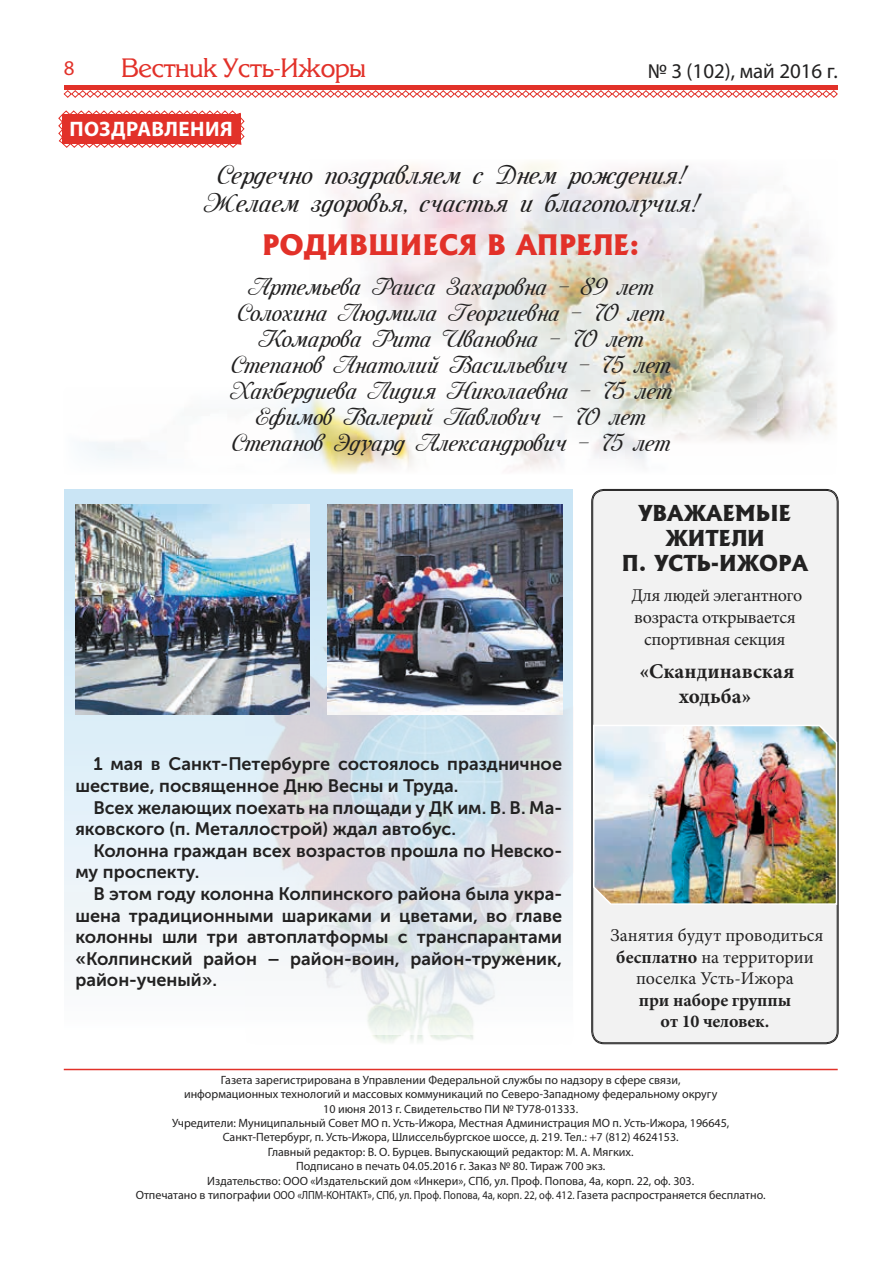
<style>
.page{position:relative;width:893px;height:1263px;background:#fff}
.page>*{position:absolute;margin:0;border:0;box-sizing:border-box;transform-origin:0 0}
.t1{font:800 27px "Albertus";color:#e23129}
.t2{font:27px "Karelia";color:#e23129}
.t3{font:500 24px/28.8px "Mon Amour One";color:#222121;text-align:center}
.t4{font:500 21.75px/26.1px "Mon Amour One";color:#222121;text-align:center}
.t5{font:800 21px/25.2px "Albertus";color:#222121;text-align:center}
.t6{font:700 21px/25.2px "Minion Pro";color:#222121;text-align:center}
.t7{font:21px "Myriad Pro";color:#222121}
.t8{font:700 21px "Myriad Pro";letter-spacing:.02em;color:#fff}
.t9{font:21px "Myriad Pro";color:#e23129}
.t10{font:18px/21.6px "Museo Sans Cyrl 700";color:#222121}
.t11{font:18px/21.6px "Minion Pro";letter-spacing:-.015em;color:#222121;text-align:center}
.t12{font:700 18px/21.6px "Minion Pro";letter-spacing:-.01em;color:#222121;text-align:center}
.t13{font:12px/14.4px "Myriad Pro";color:#222121;text-align:center}
.t14{font:11.7px "Myriad Pro";color:#222121;scale:.9 1}
.s1{font-weight:700}
.s2{font-size:12px}
</style>
<div class="page">
<svg style="left:65px;top:490px;width:508px;height:544px"></svg>
<img style="left:85px;top:393px;width:561px;height:81px">
<img style="left:310px;top:162px;width:526px;height:282px">
<svg style="left:63px;top:90px;width:775px;height:8px"></svg>
<hr style="left:64px;top:85px;width:774px;height:4px;background:#e23129">
<hr style="left:64px;top:1069px;width:774px;height:1px;background:#e23129">
<svg style="left:58px;top:110px;width:187px;height:38px;background:#e7554e"></svg>
<div style="left:592px;top:489px;width:246px;height:555px;background:#f2f2f2;border-radius:12px"></div>
<img style="left:592px;top:723px;width:246px;height:182px">
<img style="left:75px;top:504px;width:235px;height:210px">
<img style="left:328px;top:504px;width:234px;height:210px">
<h3 class="t9" style="left:64px;top:55px;width:12px">8</h3>
<h1 class="t2" style="left:122px;top:53px;width:246px">Вестник Усть-Ижоры</h1>
<h3 class="t7" style="left:648px;top:58px;width:191px">№ 3 (102), май 2016 г.</h3>
<h3 class="t8" style="left:69px;top:115px;width:165px">ПОЗДРАВЛЕНИЯ</h3>
<h2 class="t3" style="left:204px;top:160px;width:496px">Сердечно поздравляем с Днем рождения!<br>Желаем здоровья, счастья и благополучия!</h2>
<h1 class="t1" style="left:262px;top:227px;width:379px">РОДИВШИЕСЯ В АПРЕЛЕ:</h1>
<p class="t4" style="left:230px;top:273px;width:443px">Артемьева Раиса Захаровна – 89 лет Солохина Людмила Георгиевна – 70 лет Комарова Рита Ивановна – 70 лет Степанов Анатолий Васильевич – 75 лет Хакбердиева Лидия Николаевна – 75 лет Ефимов Валерий Павлович – 70 лет Степанов Эдуард Александрович – 75 лет</p>
<h3 class="t10" style="left:75px;top:753px;width:488px;text-indent:18px">1 мая в Санкт-Петербурге состоялось праздничное шествие, посвященное Дню Весны и Труда.</h3>
<h3 class="t10" style="left:75px;top:796px;width:488px;text-indent:18px">Всех желающих поехать на площади у ДК им. В. В. Ма&shy;яковского (п. Металлострой) ждал автобус.</h3>
<h3 class="t10" style="left:75px;top:840px;width:488px;text-indent:18px">Колонна граждан всех возрастов прошла по Невско&shy;му проспекту.</h3>
<h3 class="t10" style="left:75px;top:883px;width:488px;text-align:justify;text-indent:18px">В этом году колонна Колпинского района была укра&shy;шена традиционными шариками и цветами, во главе колонны шли три автоплатформы с транспарантами «Колпинский район – район-воин, район-труженик, район-ученый».</h3>
<h3 class="t5" style="left:622px;top:500px;width:188px">УВАЖАЕМЫЕ<br>ЖИТЕЛИ<br>П. УСТЬ-ИЖОРА</h3>
<h3 class="t11" style="left:632px;top:585px;width:172px">Для людей элегантного возраста открывается спортивная секция</h3>
<h3 class="t6" style="left:640px;top:659px;width:156px">«Скандинавская ходьба»</h3>
<h3 class="t11" style="left:610px;top:924px;width:215px">Занятия будут проводиться <span class="s1">бесплатно</span> на территории поселка Усть-Ижора</h3>
<h3 class="t12" style="left:639px;top:989px;width:154px">при наборе группы от 10 человек.</h3>
<p class="t13" style="left:172px;top:1072px;width:559px">Газета зарегистрирована в Управлении Федеральной службы по надзору в сфере связи,<br>информационных технологий и массовых коммуникаций по Северо-Западному федеральному округу<br>10 июня 2013 г. Свидетельство ПИ № ТУ78-01333.<br>Учредители: Муниципальный Совет МО п. Усть-Ижора, Местная Администрация МО п. Усть-Ижора, 196645, Санкт-Петербург, п. Усть-Ижора, Шлиссельбургское шоссе, д. 219. Тел.: +7 (812) 4624153.<br>Главный редактор: В. О. Бурцев. Выпускающий редактор: М. А. Мягких.<br>Подписано в печать 04.05.2016 г. Заказ № 80. Тираж 700 экз.<br>Издательство: ООО «Издательский дом «Инкери», СПб, ул. Проф. Попова, 4а, корп. 22, оф. 303.</p>
<p class="t14" style="left:136px;top:1188px;width:701px"><span class="s2">Отпечатано в типографии</span> ООО «ЛПМ-КОНТАКТ», СПб, ул. Проф. Попова, 4а, корп. 22, оф. 412. <span class="s2">Газета распространяется бесплатно.</span></p>
</div>
